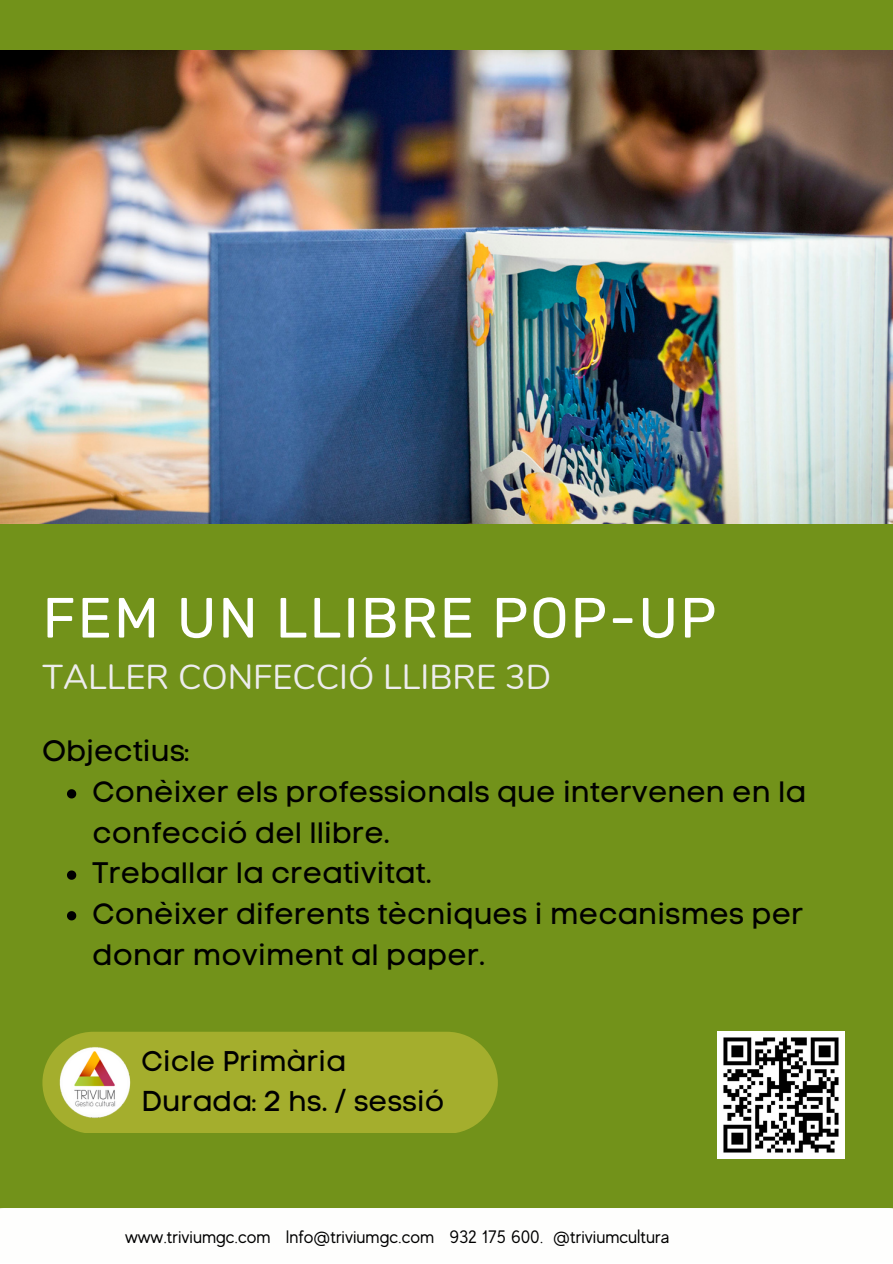
<style>
.page{position:relative;width:893px;height:1264px;background:#fff}
.page>*{position:absolute;margin:0;border:0;box-sizing:border-box;transform-origin:0 0}
.t1{font:56.55px "Rubik";letter-spacing:.035em;color:#fff}
.t2{font:34.5px "Nunito";color:#edeced}
.t3{font:29.4px/40.7px "Code Pro Normal LC";color:#000}
.t4{font:28.5px/39.3px "Code Pro Normal LC";color:#000}
.t5{font:18px "MADE Evolve Sans";color:#000}
</style>
<div class="page">
<div style="left:0;top:0;width:892px;height:1262px;background:#72921a"></div>
<img style="left:0;top:51px;width:892px;height:472px">
<div style="left:0;top:1208px;width:892px;height:54px;background:#fefefd"></div>
<div style="left:43px;top:1031px;width:455px;height:102px;background:#a4ae2d;border-radius:51px"></div>
<img style="left:51px;top:1038px;width:80px;height:88px">
<img style="left:717px;top:1031px;width:127px;height:127px">
<svg style="left:67px;top:789px;width:9px;height:9px"></svg>
<svg style="left:67px;top:870px;width:9px;height:9px"></svg>
<svg style="left:67px;top:911px;width:9px;height:9px"></svg>
<h1 class="t1" style="left:43px;top:584px;width:675px">FEM UN LLIBRE POP-UP</h1>
<p class="t2" style="left:43px;top:653px;width:510px">TALLER CONFECCIÓ LLIBRE 3D</p>
<p class="t3" style="left:43px;top:730px;width:149px">Objectius:</p>
<p class="t3" style="left:93px;top:771px;width:715px">Conèixer els professionals que intervenen en la confecció del llibre.<br>Treballar la creativitat.<br>Conèixer diferents tècniques i mecanismes per donar moviment al paper.</p>
<p class="t4" style="left:142px;top:1041px;width:304px">Cicle Primària<br>Durada: 2 hs. / sessió</p>
<p class="t5" style="left:125px;top:1226px;width:545px">www.triviumgc.com Info@triviumgc.com 932 175 600. @triviumcultura</p>
</div>
